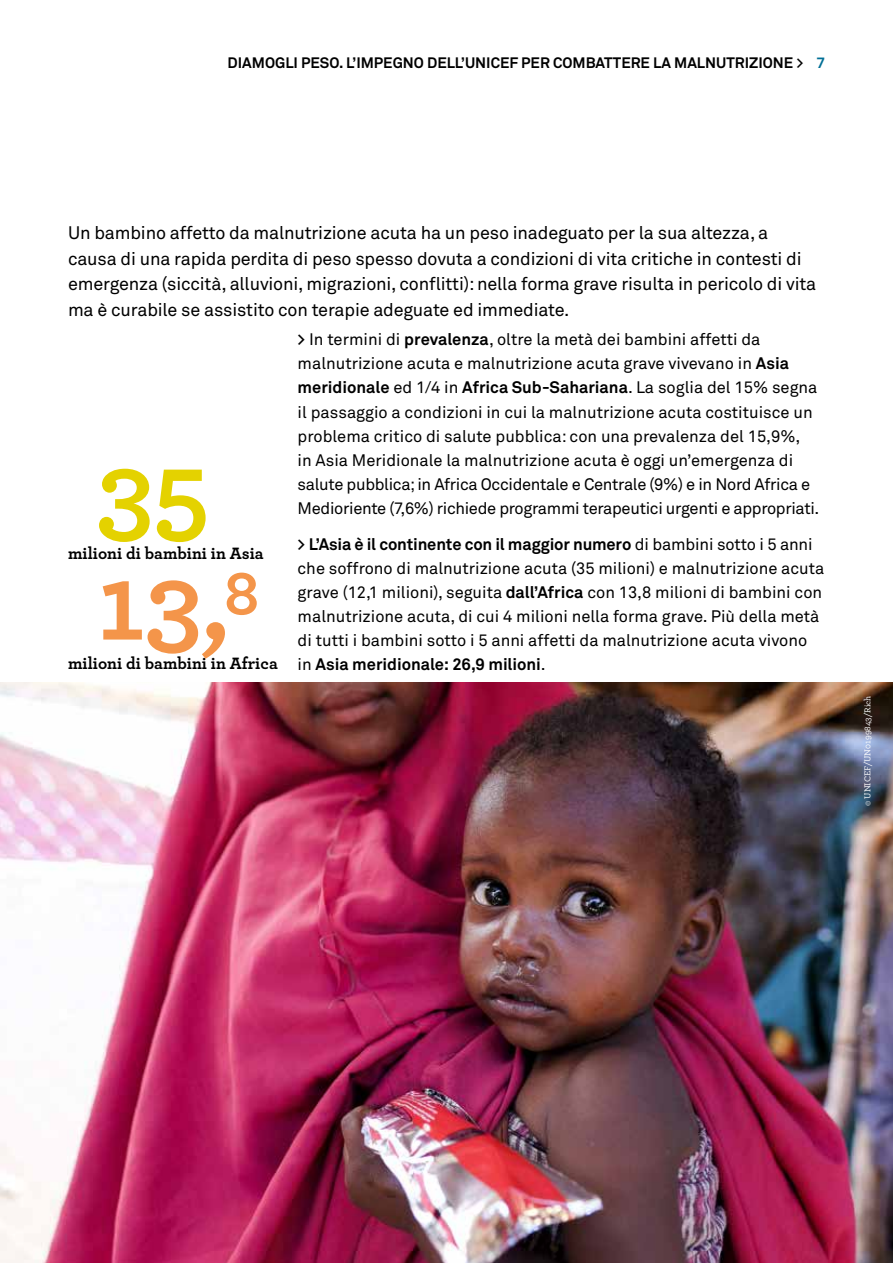
<style>
.page{position:relative;width:893px;height:1263px;background:#fff}
.page>*{position:absolute;margin:0;border:0;box-sizing:border-box;transform-origin:0 0}
.t1{font:700 111px/111.6px "Archer Pro";color:#f4954a}
.t2{font:18px/25.5px "Akkurat";letter-spacing:-.01em;color:#000}
.t3{font:700 17.25px "Archer Pro";color:#000}
.t4{font:16.5px/24px "Akkurat";color:#000}
.t5{font:700 15px "Akkurat";color:#000}
.t6{font:500 9px "Archer Pro";color:#fff}
.s1{color:#006f96}
.s2{font-weight:700}
.s3{color:#e4d200}
</style>
<div class="page">
<img style="left:0;top:682px;width:893px;height:581px">
<p class="t5" style="left:228px;top:53px;width:599px">DIAMOGLI PESO. L’IMPEGNO DELL’UNICEF PER COMBATTERE LA MALNUTRIZIONE &gt; <span class="s1">7</span></p>
<p class="t2" style="left:68px;top:221px;width:750px">Un bambino affetto da malnutrizione acuta ha un peso inadeguato per la sua altezza, a causa di una rapida perdita di peso spesso dovuta a condizioni di vita critiche in contesti di emergenza (siccità, alluvioni, migrazioni, conflitti): nella forma grave risulta in pericolo di vita ma è curabile se assistito con terapie adeguate ed immediate.</p>
<p class="t4" style="left:298px;top:328px;width:523px"><span class="s2">&gt;</span> In termini di <span class="s2">prevalenza</span>, oltre la metà dei bambini affetti da malnutrizione acuta e malnutrizione acuta grave vivevano in <span class="s2">Asia meridionale</span> ed 1/4 in <span class="s2">Africa Sub-Sahariana</span>. La soglia del 15% segna il passaggio a condizioni in cui la malnutrizione acuta costituisce un problema critico di salute pubblica: con una prevalenza del 15,9%,<br>in Asia Meridionale la malnutrizione acuta è oggi un’emergenza di salute pubblica; in Africa Occidentale e Centrale (9%) e in Nord Africa e Medioriente (7,6%) richiede programmi terapeutici urgenti e appropriati.</p>
<p class="t4" style="left:298px;top:532px;width:528px"><span class="s2">&gt; L’Asia è il continente con il maggior numero</span> di bambini sotto i 5 anni che soffrono di malnutrizione acuta (35 milioni) e malnutrizione acuta grave (12,1 milioni), seguita <span class="s2">dall’Africa</span> con 13,8 milioni di bambini con malnutrizione acuta, di cui 4 milioni nella forma grave. Più della metà di tutti i bambini sotto i 5 anni affetti da malnutrizione acuta vivono in <span class="s2">Asia meridionale: 26,9 milioni</span>.</p>
<h1 class="t1" style="left:97px;top:428px;width:164px"><span class="s3">35<br></span>13,<sup>8</sup></h1>
<p class="t3" style="left:68px;top:540px;width:197px">milioni di bambini in Asia</p>
<p class="t3" style="left:68px;top:649px;width:211px">milioni di bambini in Africa</p>
<p class="t6" style="left:861px;top:806px;width:112px;rotate:-90deg">© UNICEF/UN0199843/Rich</p>
</div>
